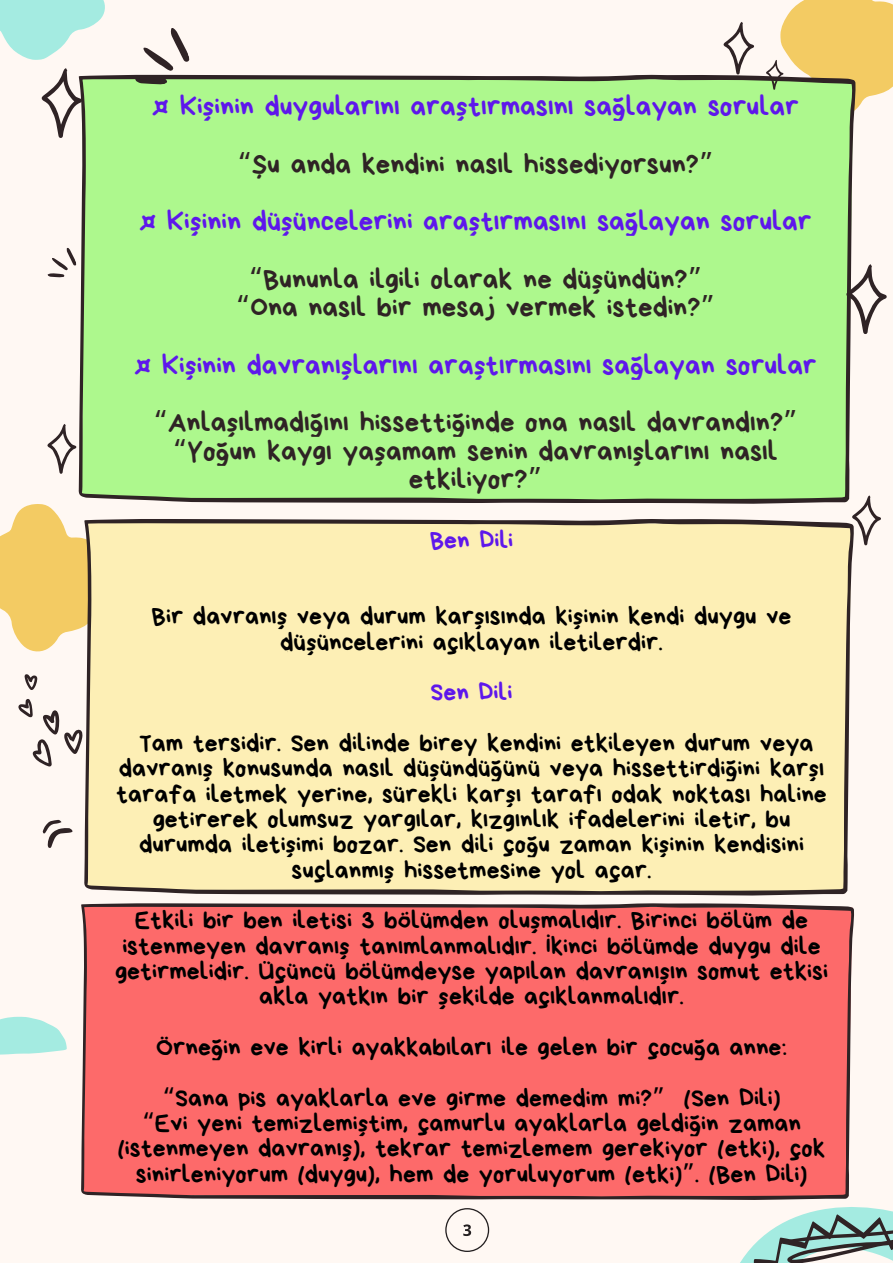
<style>
.page{position:relative;width:893px;height:1263px;background:#fff8f3}
.page>*{position:absolute;margin:0;border:0;box-sizing:border-box;transform-origin:0 0}
.t1{font:28.8px/28.7px "Bryndan Write";color:#2f2325;text-align:center}
.t2{font:28.8px "Bryndan Write";color:#5e17eb}
.t3{font:25.65px/25.3px "Bryndan Write";color:#000;text-align:center}
.t4{font:25.65px "Bryndan Write";color:#5e17eb}
.s1{font-family:"Noto Sans Gurmukhi"}
</style>
<div class="page">
<svg style="left:0;top:504px;width:84px;height:148px"></svg>
<div style="left:84px;top:519px;width:770px;height:376px;background:#fdefb5"></div>
<div style="left:79px;top:75px;width:775px;height:429px;background:#adf88d"></div>
<svg style="left:125px;top:28px;width:69px;height:63px"></svg>
<svg style="left:0;top:0;width:105px;height:60px"></svg>
<svg style="left:0;top:1017px;width:67px;height:38px"></svg>
<svg style="left:740px;top:1207px;width:153px;height:56px"></svg>
<svg style="left:41px;top:68px;width:41px;height:70px"></svg>
<svg style="left:845px;top:264px;width:41px;height:70px"></svg>
<svg style="left:723px;top:22px;width:31px;height:52px"></svg>
<svg style="left:851px;top:495px;width:30px;height:50px"></svg>
<svg style="left:47px;top:424px;width:29px;height:50px"></svg>
<svg style="left:18px;top:674px;width:64px;height:92px"></svg>
<svg style="left:43px;top:820px;width:29px;height:28px"></svg>
<svg style="left:765px;top:0;width:128px;height:117px"></svg>
<svg style="left:47px;top:247px;width:30px;height:31px"></svg>
<div style="left:81px;top:903px;width:773px;height:297px;background:#fd6a6a"></div>
<svg style="left:445px;top:1208px;width:44px;height:44px"></svg>
<p class="t2" style="left:152px;top:92px;width:648px">¤ Kişinin duygularını araştırmasını sağlayan sorular</p>
<p class="t1" style="left:237px;top:150px;width:477px"><span class="s1">“</span>Şu anda kendini nasıl hissediyorsun?<span class="s1">”</span></p>
<p class="t2" style="left:139px;top:207px;width:674px">¤ Kişinin düşüncelerini araştırmasını sağlayan sorular</p>
<p class="t1" style="left:249px;top:264px;width:455px"><span class="s1">“</span>Bununla ilgili olarak ne düşündün?<span class="s1">”</span></p>
<p class="t1" style="left:236px;top:293px;width:480px"><span class="s1">“</span>Ona nasıl bir mesaj vermek istedin?<span class="s1">”</span></p>
<p class="t2" style="left:134px;top:351px;width:684px">¤ Kişinin davranışlarını araştırmasını sağlayan sorular</p>
<p class="t1" style="left:153px;top:408px;width:645px"><span class="s1">“</span>Anlaşılmadığını hissettiğinde ona nasıl davrandın?<span class="s1">”</span></p>
<p class="t1" style="left:173px;top:437px;width:606px"><span class="s1">“</span>Yoğun kaygı yaşamam senin davranışlarını nasıl etkiliyor?<span class="s1">”</span></p>
<p class="t4" style="left:430px;top:528px;width:85px">Ben Dili</p>
<p class="t3" style="left:152px;top:604px;width:641px">Bir davranış veya durum karşısında kişinin kendi duygu ve düşüncelerini açıklayan iletilerdir.</p>
<p class="t4" style="left:431px;top:680px;width:83px">Sen Dili</p>
<p class="t3" style="left:116px;top:731px;width:712px">Tam tersidir. Sen dilinde birey kendini etkileyen durum veya davranış konusunda nasıl düşündüğünü veya hissettirdiğini karşı tarafa iletmek yerine, sürekli karşı tarafı odak noktası haline getirerek olumsuz yargılar, kızgınlık ifadelerini iletir, bu durumda iletişimi bozar. Sen dili çoğu zaman kişinin kendisini suçlanmış hissetmesine yol açar.</p>
<p class="t3" style="left:115px;top:908px;width:714px">Etkili bir ben iletisi 3 bölümden oluşmalıdır. Birinci bölüm de istenmeyen davranış tanımlanmalıdır. İkinci bölümde duygu dile getirmelidir. Üçüncü bölümdeyse yapılan davranışın somut etkisi akla yatkın bir şekilde açıklanmalıdır.</p>
<p class="t3" style="left:156px;top:1034px;width:632px">Örneğin eve kirli ayakkabıları ile gelen bir çocuğa anne:</p>
<p class="t3" style="left:162px;top:1085px;width:619px"><span class="s1">“</span>Sana pis ayaklarla eve girme demedim mi?<span class="s1">”</span> (Sen Dili)</p>
<p class="t3" style="left:118px;top:1110px;width:709px"><span class="s1">“</span>Evi yeni temizlemiştim, çamurlu ayaklarla geldiğin zaman (istenmeyen davranış), tekrar temizlemem gerekiyor (etki), çok sinirleniyorum (duygu), hem de yoruluyorum (etki)<span class="s1">”</span>. (Ben Dili)</p>
</div>
